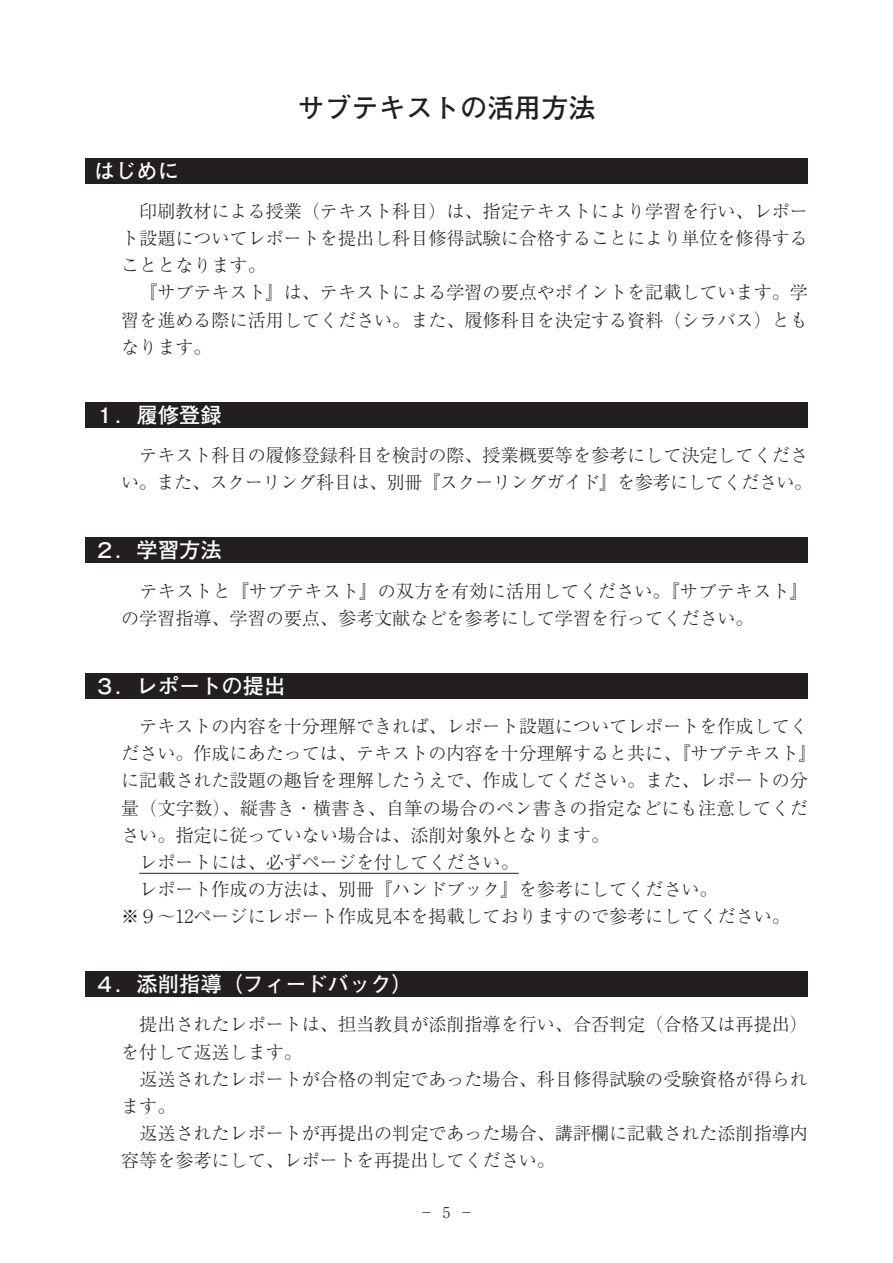
<style>
.page{position:relative;width:893px;height:1263px;background:#fff}
.page>*{position:absolute;margin:0;border:0;box-sizing:border-box;transform-origin:0 0}
.t1{font:700 27.15px "Futo Go B101 Pro";color:#231f20}
.t2{font:700 21.3px "Futo Go B101 Pro";color:#fff}
.t3{font:300 18px/27.2px "Ryumin Pro";color:#231f20}
.t4{font:300 14.85px "Ryumin Pro";color:#231f20}
</style>
<div class="page">
<hr style="left:139px;top:873px;width:380px;height:1px;background:#231f20">
<div style="left:85px;top:158px;width:723px;height:25px;background:#231f20"></div>
<div style="left:85px;top:402px;width:723px;height:25px;background:#231f20"></div>
<div style="left:85px;top:537px;width:723px;height:26px;background:#231f20"></div>
<div style="left:85px;top:673px;width:723px;height:25px;background:#231f20"></div>
<div style="left:85px;top:971px;width:723px;height:26px;background:#231f20"></div>
<h1 class="t1" style="left:297px;top:86px;width:300px">サブテキストの活用方法</h1>
<p class="t2" style="left:94px;top:154px;width:87px">はじめに</p>
<p class="t3" style="left:121px;top:196px;width:688px">　印刷教材による授業（テキスト科目）は、指定テキストにより学習を行い、レポート設題についてレポートを提出し科目修得試験に合格することにより単位を修得することとなります。<br>　『サブテキスト』は、テキストによる学習の要点やポイントを記載しています。学習を進める際に活用してください。また、履修科目を決定する資料（シラバス）ともなります。</p>
<p class="t2" style="left:94px;top:398px;width:129px">１．履修登録</p>
<p class="t3" style="left:121px;top:440px;width:693px">　テキスト科目の履修登録科目を検討の際、授業概要等を参考にして決定してください。また、スクーリング科目は、別冊『スクーリングガイド』を参考にしてください。</p>
<p class="t2" style="left:94px;top:533px;width:129px">２．学習方法</p>
<p class="t3" style="left:121px;top:576px;width:688px">　テキストと『サブテキスト』の双方を有効に活用してください。『サブテキスト』の学習指導、学習の要点、参考文献などを参考にして学習を行ってください。</p>
<p class="t2" style="left:94px;top:669px;width:193px">３．レポートの提出</p>
<p class="t3" style="left:121px;top:711px;width:688px">　テキストの内容を十分理解できれば、レポート設題についてレポートを作成してく</p>
<p class="t3" style="left:121px;top:739px;width:697px">ださい。作成にあたっては、テキストの内容を十分理解すると共に、『サブテキスト』</p>
<p class="t3" style="left:121px;top:766px;width:688px">に記載された設題の趣旨を理解したうえで、作成してください。また、レポートの分</p>
<p class="t3" style="left:121px;top:793px;width:688px">量（文字数）、縦書き・横書き、自筆の場合のペン書きの指定などにも注意してくだ</p>
<p class="t3" style="left:121px;top:820px;width:489px">さい。指定に従っていない場合は、添削対象外となります。</p>
<p class="t3" style="left:139px;top:847px;width:381px">レポートには、必ずページを付してください。</p>
<p class="t3" style="left:121px;top:874px;width:598px">　レポート作成の方法は、別冊『ハンドブック』を参考にしてください。</p>
<p class="t3" style="left:121px;top:901px;width:670px">※９～12ページにレポート作成見本を掲載しておりますので参考にしてください。</p>
<p class="t2" style="left:94px;top:967px;width:320px">４．添削指導（フィードバック）</p>
<p class="t3" style="left:121px;top:1010px;width:688px">　提出されたレポートは、担当教員が添削指導を行い、合否判定（合格又は再提出）を付して返送します。<br>　返送されたレポートが合格の判定であった場合、科目修得試験の受験資格が得られます。<br>　返送されたレポートが再提出の判定であった場合、講評欄に記載された添削指導内容等を参考にして、レポートを再提出してください。</p>
<p class="t4" style="left:443px;top:1200px;width:9px">5</p>
<p class="t4" style="left:419px;top:1200px;width:56px">－　　－</p>
</div>
